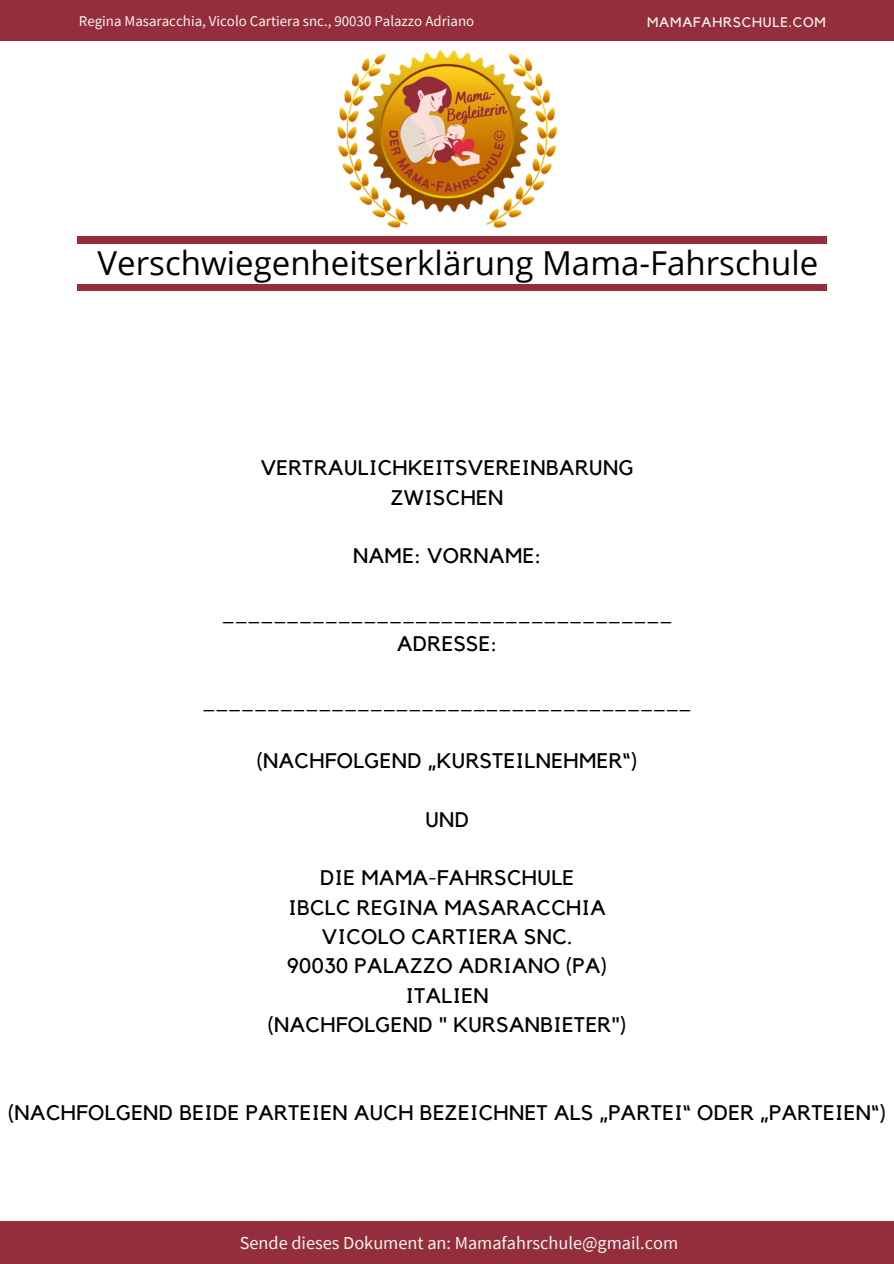
<style>
.page{position:relative;width:894px;height:1264px;background:#fff}
.page>*{position:absolute;margin:0;border:0;box-sizing:border-box;transform-origin:0 0}
.t1{font:33px "Open Sans";color:#000}
.t2{font:21px "Kollektif";letter-spacing:.02em;color:#000}
.t3{font:18.3px "Source Sans Pro";color:#f4f5ef}
.t4{font:14.85px "Source Sans Pro";color:#f4f5ef}
.t5{font:13.8px "Kollektif";letter-spacing:.06em;color:#f4f5ef}
</style>
<div class="page">
<div style="left:0;top:0;width:893px;height:40px;background:#952e3c"></div>
<div style="left:77px;top:237px;width:749px;height:6px;background:#952e3c"></div>
<div style="left:77px;top:284px;width:749px;height:7px;background:#952e3c"></div>
<div style="left:0;top:1221px;width:893px;height:42px;background:#952e3c"></div>
<img style="left:318px;top:40px;width:257px;height:204px">
<p class="t4" style="left:79px;top:12px;width:397px">Regina Masaracchia, Vicolo Cartiera snc., 90030 Palazzo Adriano</p>
<p class="t5" style="left:647px;top:16px;width:180px">MAMAFAHRSCHULE.COM</p>
<p class="t1" style="left:98px;top:240px;width:722px">Verschwiegenheitserklärung Mama-Fahrschule</p>
<p class="t2" style="left:260px;top:458px;width:374px">VERTRAULICHKEITSVEREINBARUNG</p>
<p class="t2" style="left:391px;top:487px;width:114px">ZWISCHEN</p>
<p class="t2" style="left:353px;top:546px;width:189px">NAME: VORNAME:</p>
<p class="t2" style="left:222px;top:605px;width:451px">___________________________________</p>
<p class="t2" style="left:397px;top:634px;width:102px">ADRESSE:</p>
<p class="t2" style="left:203px;top:692px;width:490px">______________________________________</p>
<p class="t2" style="left:257px;top:751px;width:382px">(NACHFOLGEND „KURSTEILNEHMER“)</p>
<p class="t2" style="left:425px;top:809px;width:45px">UND</p>
<p class="t2" style="left:320px;top:868px;width:255px">DIE MAMA-FAHRSCHULE</p>
<p class="t2" style="left:288px;top:897px;width:319px">IBCLC REGINA MASARACCHIA</p>
<p class="t2" style="left:322px;top:927px;width:252px">VICOLO CARTIERA SNC.</p>
<p class="t2" style="left:287px;top:956px;width:322px">90030 PALAZZO ADRIANO (PA)</p>
<p class="t2" style="left:405px;top:985px;width:84px">ITALIEN</p>
<p class="t2" style="left:267px;top:1014px;width:360px">(NACHFOLGEND " KURSANBIETER")</p>
<p class="t2" style="left:8px;top:1102px;width:879px">(NACHFOLGEND BEIDE PARTEIEN AUCH BEZEICHNET ALS „PARTEI“ ODER „PARTEIEN“)</p>
<p class="t3" style="left:240px;top:1230px;width:440px">Sende dieses Dokument an: Mamafahrschule@gmail.com</p>
</div>
